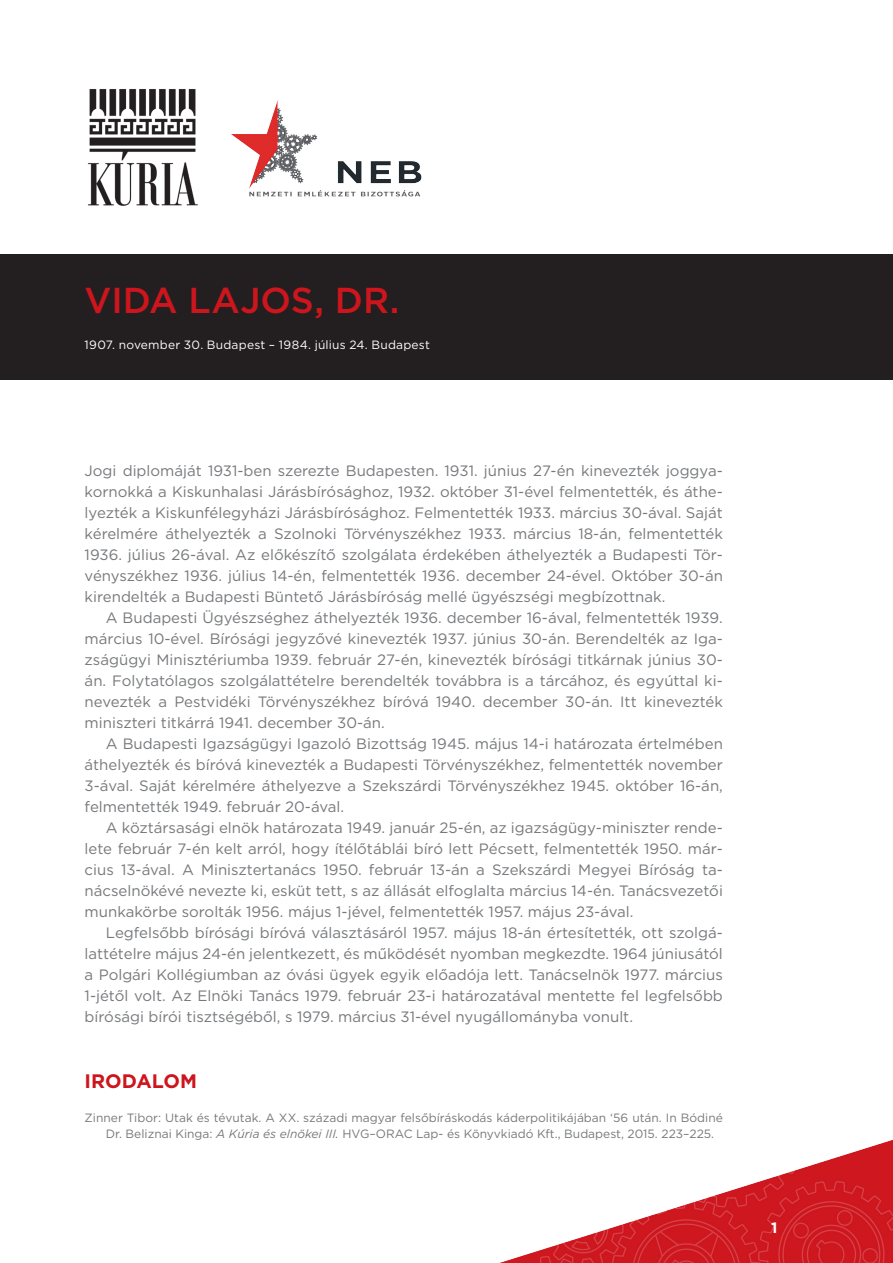
<style>
.page{position:relative;width:893px;height:1263px;background:#fff}
.page>*{position:absolute;margin:0;border:0;box-sizing:border-box;transform-origin:0 0}
.t1{font:500 36px "Gotham";color:#cd151d}
.t2{font:700 19.5px "Gotham";color:#cd151d}
.t3{font:15px/21px "Gotham";color:#76787b;text-align:justify}
.t4{font:700 15px "Gotham";color:#fff}
.t5{font:12px/16.5px "Gotham";color:#76787b}
.t6{font:12px "Gotham";letter-spacing:.02em;color:#fff}
.s1{font-style:italic}
</style>
<div class="page">
<img style="left:500px;top:1140px;width:393px;height:123px">
<div style="left:0;top:254px;width:893px;height:125px;background:#231f20"></div>
<img style="left:231px;top:100px;width:191px;height:97px">
<img style="left:87px;top:89px;width:111px;height:117px">
<h1 class="t1" style="left:85px;top:277px;width:316px">VIDA LAJOS, DR.</h1>
<p class="t6" style="left:85px;top:337px;width:347px">1907. november 30. Budapest – 1984. július 24. Budapest</p>
<p class="t3" style="left:85px;top:460px;width:640px">Jogi diplomáját 1931-ben szerezte Budapesten. 1931. június 27-én kinevezték joggya&shy;kornokká a Kiskunhalasi Járásbírósághoz, 1932. október 31-ével felmentették, és áthe&shy;lyezték a Kiskunfélegyházi Járásbírósághoz. Felmentették 1933. március 30-ával. Saját kérelmére áthelyezték a Szolnoki Törvényszékhez 1933. március 18-án, felmentették 1936. július 26-ával. Az előkészítő szolgálata érdekében áthelyezték a Budapesti Tör&shy;vényszékhez 1936. július 14-én, felmentették 1936. december 24-ével. Október 30-án kirendelték a Budapesti Büntető Járásbíróság mellé ügyészségi megbízottnak.</p>
<p class="t3" style="left:85px;top:607px;width:640px;text-indent:21px">A Budapesti Ügyészséghez áthelyezték 1936. december 16-ával, felmentették 1939. március 10-ével. Bírósági jegyzővé kinevezték 1937. június 30-án. Berendelték az Iga&shy;zságügyi Minisztériumba 1939. február 27-én, kinevezték bírósági titkárnak június 30- án. Folytatólagos szolgálattételre berendelték továbbra is a tárcához, és egyúttal ki&shy;nevezték a Pestvidéki Törvényszékhez bíróvá 1940. december 30-án. Itt kinevezték miniszteri titkárrá 1941. december 30-án.</p>
<p class="t3" style="left:85px;top:733px;width:640px;text-indent:21px">A Budapesti Igazságügyi Igazoló Bizottság 1945. május 14-i határozata értelmében áthelyezték és bíróvá kinevezték a Budapesti Törvényszékhez, felmentették november 3-ával. Saját kérelmére áthelyezve a Szekszárdi Törvényszékhez 1945. október 16-án, felmentették 1949. február 20-ával.</p>
<p class="t3" style="left:85px;top:817px;width:640px;text-indent:21px">A köztársasági elnök határozata 1949. január 25-én, az igazságügy-miniszter rende&shy;lete február 7-én kelt arról, hogy ítélőtáblái bíró lett Pécsett, felmentették 1950. már&shy;cius 13-ával. A Minisztertanács 1950. február 13-án a Szekszárdi Megyei Bíróság ta&shy;nácselnökévé nevezte ki, esküt tett, s az állását elfoglalta március 14-én. Tanácsvezetői munkakörbe sorolták 1956. május 1-jével, felmentették 1957. május 23-ával.</p>
<p class="t3" style="left:85px;top:922px;width:640px;text-indent:21px">Legfelsőbb bírósági bíróvá választásáról 1957. május 18-án értesítették, ott szolgá&shy;lattételre május 24-én jelentkezett, és működését nyomban megkezdte. 1964 júniusától a Polgári Kollégiumban az óvási ügyek egyik előadója lett. Tanácselnök 1977. március 1-jétől volt. Az Elnöki Tanács 1979. február 23-i határozatával mentette fel legfelsőbb bírósági bírói tisztségéből, s 1979. március 31-ével nyugállományba vonult.</p>
<h2 class="t2" style="left:85px;top:1068px;width:114px">IRODALOM</h2>
<p class="t5" style="left:106px;top:1109px;width:618px;text-indent:-21px">Zinner Tibor: Utak és tévutak. A XX. századi magyar felsőbíráskodás káderpolitikájában ‘56 után. In Bódiné<br>Dr. Beliznai Kinga: <span class="s1">A Kúria és elnökei III.</span> HVG–ORAC Lap- és Könyvkiadó Kft., Budapest, 2015. 223–225.</p>
<p class="t4" style="left:771px;top:1218px;width:8px">1</p>
</div>
